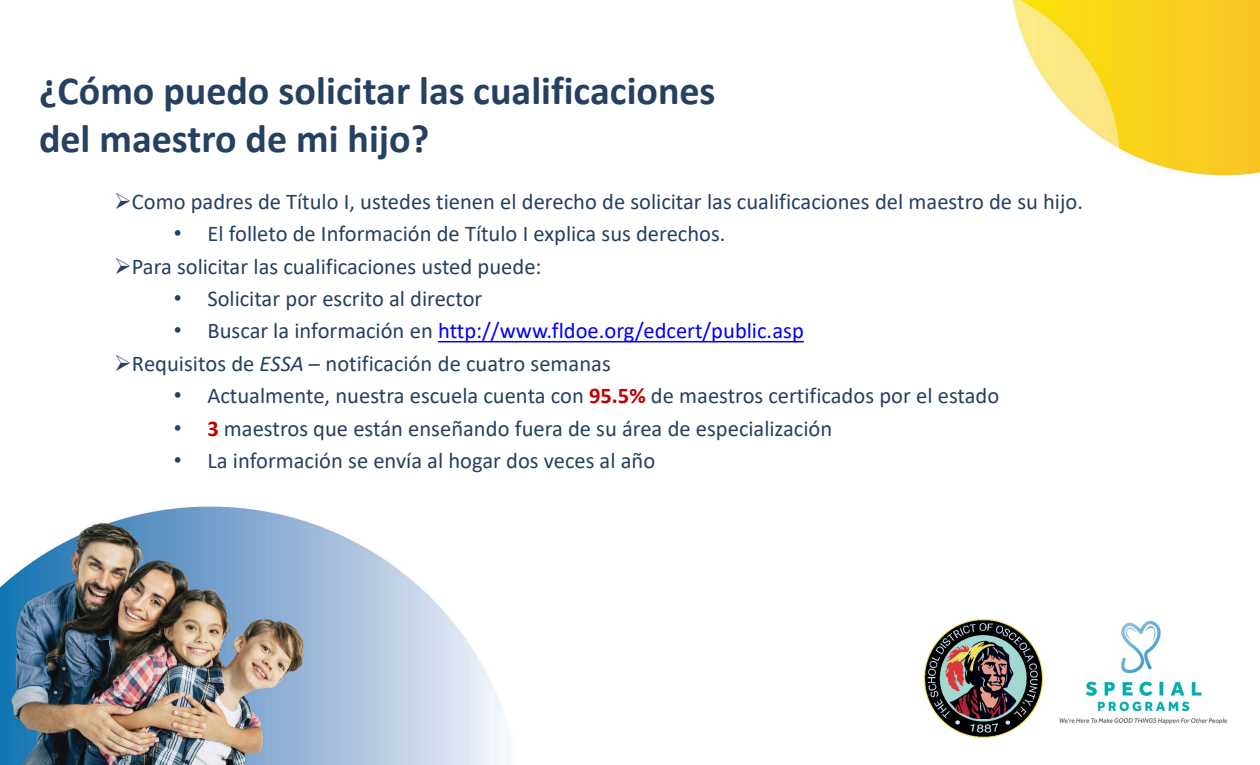
<style>
.page{position:relative;width:1260px;height:765px;background:#fff}
.page>*{position:absolute;margin:0;border:0;box-sizing:border-box;transform-origin:0 0}
.t1{font:700 40px "Calibri";color:#254061}
.t2{font:22.5px "Calibri";color:#254061}
.t3{font:22.5px "Calibri";color:#00f}
.s1{font-family:"Arial"}
.s2{font-family:"Arial";color:#254061}
.s3{color:#254061}
.s4{font-style:italic}
.s5{font-weight:700;color:#c00000}
.s6{font-family:"Arial";color:#1f497d}
</style>
<div class="page">
<img style="left:0;top:0;width:1260px;height:765px">
<img style="left:920px;top:615px;width:127px;height:126px">
<img style="left:1047px;top:615px;width:193px;height:120px">
<svg style="left:438px;top:341px;width:366px;height:1px"></svg>
<p class="t1" style="left:39px;top:63px;width:678px">¿Cómo puedo solicitar las cualificaciones</p>
<p class="t1" style="left:39px;top:111px;width:392px">del maestro de mi hijo?</p>
<p class="t2" style="left:114px;top:186px;width:971px">➢Como padres de Título I, ustedes tienen el derecho de solicitar las cualificaciones del maestro de su hijo.</p>
<p class="t2" style="left:174px;top:218px;width:553px"><span class="s1">•</span> El folleto de Información de Título I explica sus derechos.</p>
<p class="t2" style="left:114px;top:251px;width:429px">➢Para solicitar las cualificaciones usted puede:</p>
<p class="t2" style="left:174px;top:283px;width:310px"><span class="s1">•</span> Solicitar por escrito al director</p>
<p class="t3" style="left:174px;top:315px;width:632px"><span class="s2">•</span> <span class="s3">Buscar la información en</span> http://www.fldoe.org/edcert/public.asp</p>
<p class="t2" style="left:114px;top:348px;width:498px">➢Requisitos de <span class="s4">ESSA</span> – notificación de cuatro semanas</p>
<p class="t2" style="left:174px;top:380px;width:827px"><span class="s1">•</span> Actualmente, nuestra escuela cuenta con <span class="s5">95.5%</span> de maestros certificados por el estado</p>
<p class="t2" style="left:174px;top:413px;width:660px"><span class="s6">•</span> <span class="s5">3</span> maestros que están enseñando fuera de su área de especialización</p>
<p class="t2" style="left:174px;top:445px;width:483px"><span class="s1">•</span> La información se envía al hogar dos veces al año</p>
</div>
